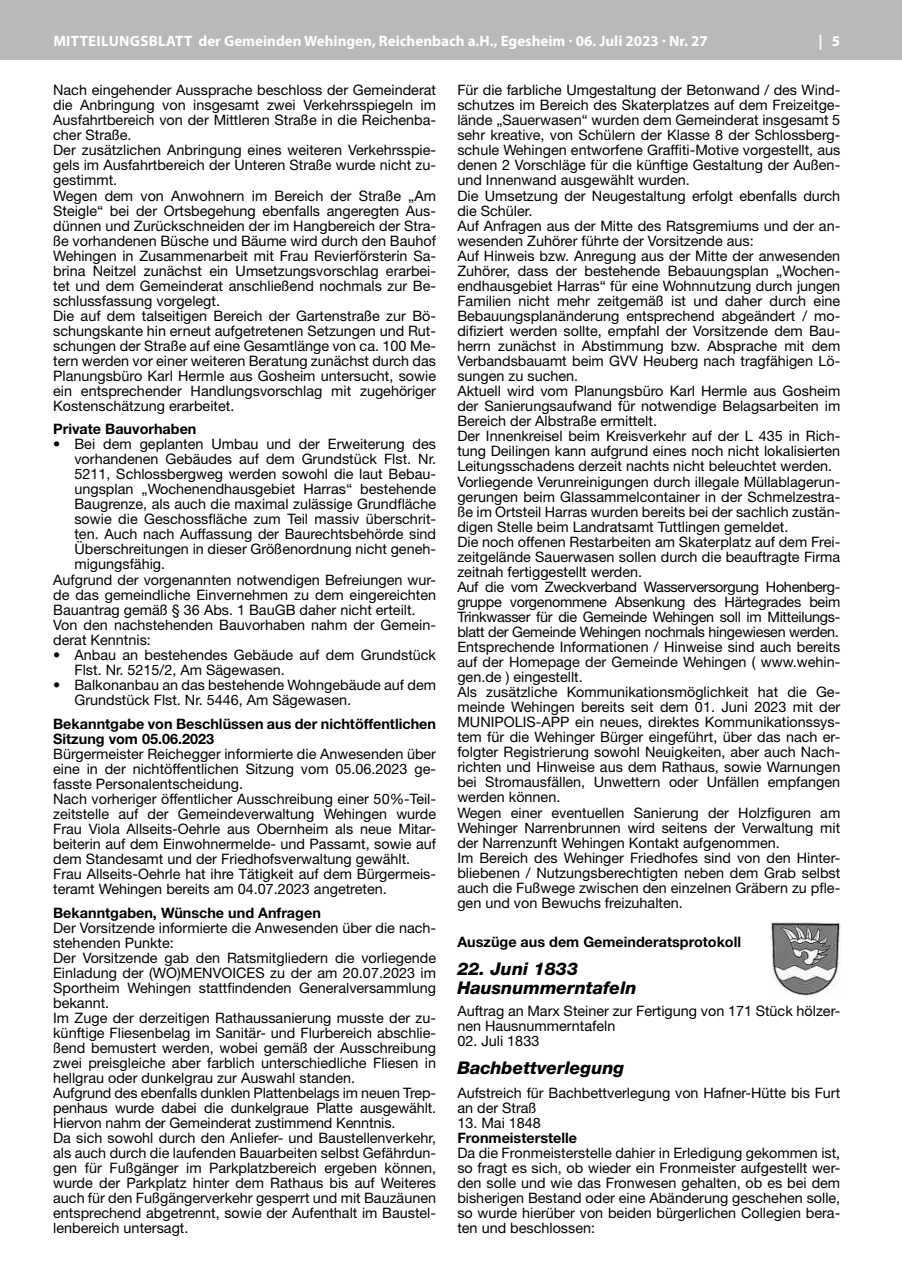
<style>
.page{position:relative;width:902px;height:1280px;background:#fff}
.page>*{position:absolute;margin:0;border:0;box-sizing:border-box;transform-origin:0 0}
.t1{font:italic 800 17.55px/19.4px "Helvetica Neue LT Pro";color:#000}
.t2{font:700 15px "Myriad Pro";color:#fff}
.t3{font:14.4px/15px "Helvetica Neue LT Pro";color:#000}
.t4{font:700 14.4px/15px "Helvetica Neue LT Pro";color:#000}
</style>
<div class="page">
<div style="left:0;top:0;width:901px;height:60px;background:#b9b9ba"></div>
<img style="left:770px;top:922px;width:70px;height:74px">
<p class="t2" style="left:53px;top:31px;width:656px">MITTEILUNGSBLATT der Gemeinden Wehingen, Reichenbach a.H., Egesheim · 06. Juli 2023 · Nr. 27</p>
<p class="t2" style="left:818px;top:31px;width:23px">| 5</p>
<p class="t3" style="left:53px;top:82px;width:384px">Nach eingehender Aussprache beschloss der Gemeinderat die Anbringung von insgesamt zwei Verkehrsspiegeln im Ausfahrtbereich von der Mittleren Straße in die Reichenba&shy;cher Straße.<br>Der zusätzlichen Anbringung eines weiteren Verkehrsspie&shy;gels im Ausfahrtbereich der Unteren Straße wurde nicht zu&shy;gestimmt.<br>Wegen dem von Anwohnern im Bereich der Straße „Am Steigle“ bei der Ortsbegehung ebenfalls angeregten Aus&shy;dünnen und Zurückschneiden der im Hangbereich der Stra&shy;ße vorhandenen Büsche und Bäume wird durch den Bauhof Wehingen in Zusammenarbeit mit Frau Revierförsterin Sa&shy;brina Neitzel zunächst ein Umsetzungsvorschlag erarbei&shy;tet und dem Gemeinderat anschließend nochmals zur Be&shy;schlussfassung vorgelegt.<br>Die auf dem talseitigen Bereich der Gartenstraße zur Bö&shy;schungskante hin erneut aufgetretenen Setzungen und Rut&shy;schungen der Straße auf eine Gesamtlänge von ca. 100 Me&shy;tern werden vor einer weiteren Beratung zunächst durch das Planungsbüro Karl Hermle aus Gosheim untersucht, sowie ein entsprechender Handlungsvorschlag mit zugehöriger Kostenschätzung erarbeitet.</p>
<p class="t4" style="left:53px;top:421px;width:145px">Private Bauvorhaben</p>
<p class="t3" style="left:53px;top:436px;width:384px">• Bei dem geplanten Umbau und der Erweiterung des</p>
<p class="t3" style="left:74px;top:451px;width:363px">vorhandenen Gebäudes auf dem Grundstück Flst. Nr.</p>
<p class="t3" style="left:74px;top:466px;width:363px">5211, Schlossbergweg werden sowohl die laut Bebau-</p>
<p class="t3" style="left:74px;top:481px;width:363px">ungsplan „Wochenendhausgebiet Harras“ bestehende</p>
<p class="t3" style="left:74px;top:496px;width:363px">Baugrenze, als auch die maximal zulässige Grundfläche</p>
<p class="t3" style="left:74px;top:511px;width:363px">sowie die Geschossfläche zum Teil massiv überschrit-</p>
<p class="t3" style="left:74px;top:526px;width:363px">ten. Auch nach Auffassung der Baurechtsbehörde sind</p>
<p class="t3" style="left:74px;top:541px;width:363px">Überschreitungen in dieser Größenordnung nicht geneh-</p>
<p class="t3" style="left:74px;top:556px;width:92px">migungsfähig.</p>
<p class="t3" style="left:53px;top:572px;width:384px">Aufgrund der vorgenannten notwendigen Befreiungen wur-</p>
<p class="t3" style="left:53px;top:587px;width:384px">de das gemeindliche Einvernehmen zu dem eingereichten</p>
<p class="t3" style="left:53px;top:602px;width:364px">Bauantrag gemäß § 36 Abs. 1 BauGB daher nicht erteilt.</p>
<p class="t3" style="left:53px;top:617px;width:384px">Von den nachstehenden Bauvorhaben nahm der Gemein-</p>
<p class="t3" style="left:53px;top:632px;width:99px">derat Kenntnis:</p>
<p class="t3" style="left:74px;top:647px;width:363px;text-indent:-21px">• Anbau an bestehendes Gebäude auf dem Grundstück<br>Flst. Nr. 5215/2, Am Sägewasen.</p>
<p class="t3" style="left:74px;top:677px;width:363px;text-indent:-21px">• Balkonanbau an das bestehende Wohngebäude auf dem<br>Grundstück Flst. Nr. 5446, Am Sägewasen.</p>
<p class="t4" style="left:53px;top:716px;width:384px">Bekanntgabe von Beschlüssen aus der nichtöffentlichen<br>Sitzung vom 05.06.2023</p>
<p class="t3" style="left:53px;top:746px;width:384px">Bürgermeister Reichegger informierte die Anwesenden über eine in der nichtöffentlichen Sitzung vom 05.06.2023 ge&shy;fasste Personalentscheidung.<br>Nach vorheriger öffentlicher Ausschreibung einer 50%-Teil&shy;zeitstelle auf der Gemeindeverwaltung Wehingen wurde Frau Viola Allseits-Oehrle aus Obernheim als neue Mitar&shy;beiterin auf dem Einwohnermelde- und Passamt, sowie auf dem Standesamt und der Friedhofsverwaltung gewählt.<br>Frau Allseits-Oehrle hat ihre Tätigkeit auf dem Bürgermeis&shy;teramt Wehingen bereits am 04.07.2023 angetreten.</p>
<p class="t4" style="left:53px;top:905px;width:269px">Bekanntgaben, Wünsche und Anfragen</p>
<p class="t3" style="left:53px;top:920px;width:384px">Der Vorsitzende informierte die Anwesenden über die nach&shy;stehenden Punkte:<br>Der Vorsitzende gab den Ratsmitgliedern die vorliegende Einladung der (WO)MENVOICES zu der am 20.07.2023 im Sportheim Wehingen stattfindenden Generalversammlung bekannt.<br>Im Zuge der derzeitigen Rathaussanierung musste der zu&shy;künftige Fliesenbelag im Sanitär- und Flurbereich abschlie&shy;ßend bemustert werden, wobei gemäß der Ausschreibung zwei preisgleiche aber farblich unterschiedliche Fliesen in hellgrau oder dunkelgrau zur Auswahl standen.<br>Aufgrund des ebenfalls dunklen Plattenbelags im neuen Trep&shy;penhaus wurde dabei die dunkelgraue Platte ausgewählt.<br>Hiervon nahm der Gemeinderat zustimmend Kenntnis.<br>Da sich sowohl durch den Anliefer- und Baustellenverkehr, als auch durch die laufenden Bauarbeiten selbst Gefährdun&shy;gen für Fußgänger im Parkplatzbereich ergeben können, wurde der Parkplatz hinter dem Rathaus bis auf Weiteres auch für den Fußgängerverkehr gesperrt und mit Bauzäunen entsprechend abgetrennt, sowie der Aufenthalt im Baustel&shy;lenbereich untersagt.</p>
<p class="t3" style="left:457px;top:82px;width:384px">Für die farbliche Umgestaltung der Betonwand / des Wind&shy;schutzes im Bereich des Skaterplatzes auf dem Freizeitge&shy;lände „Sauerwasen“ wurden dem Gemeinderat insgesamt 5 sehr kreative, von Schülern der Klasse 8 der Schlossberg&shy;schule Wehingen entworfene Graffiti-Motive vorgestellt, aus denen 2 Vorschläge für die künftige Gestaltung der Außen&shy;und Innenwand ausgewählt wurden.<br>Die Umsetzung der Neugestaltung erfolgt ebenfalls durch die Schüler.<br>Auf Anfragen aus der Mitte des Ratsgremiums und der an&shy;wesenden Zuhörer führte der Vorsitzende aus:<br>Auf Hinweis bzw. Anregung aus der Mitte der anwesenden Zuhörer, dass der bestehende Bebauungsplan „Wochen&shy;endhausgebiet Harras“ für eine Wohnnutzung durch jungen Familien nicht mehr zeitgemäß ist und daher durch eine Bebauungsplanänderung entsprechend abgeändert / mo&shy;difiziert werden sollte, empfahl der Vorsitzende dem Bau&shy;herrn zunächst in Abstimmung bzw. Absprache mit dem Verbandsbauamt beim GVV Heuberg nach tragfähigen Lö&shy;sungen zu suchen.<br>Aktuell wird vom Planungsbüro Karl Hermle aus Gosheim der Sanierungsaufwand für notwendige Belagsarbeiten im Bereich der Albstraße ermittelt.<br>Der Innenkreisel beim Kreisverkehr auf der L 435 in Rich&shy;tung Deilingen kann aufgrund eines noch nicht lokalisierten Leitungsschadens derzeit nachts nicht beleuchtet werden.<br>Vorliegende Verunreinigungen durch illegale Müllablagerun&shy;gerungen beim Glassammelcontainer in der Schmelzestra&shy;ße im Ortsteil Harras wurden bereits bei der sachlich zustän&shy;digen Stelle beim Landratsamt Tuttlingen gemeldet.<br>Die noch offenen Restarbeiten am Skaterplatz auf dem Frei&shy;zeitgelände Sauerwasen sollen durch die beauftragte Firma zeitnah fertiggestellt werden.<br>Auf die vom Zweckverband Wasserversorgung Hohenberg&shy;gruppe vorgenommene Absenkung des Härtegrades beim Trinkwasser für die Gemeinde Wehingen soll im Mitteilungs&shy;blatt der Gemeinde Wehingen nochmals hingewiesen werden.<br>Entsprechende Informationen / Hinweise sind auch bereits auf der Homepage der Gemeinde Wehingen ( www.wehin&shy;gen.de ) eingestellt.<br>Als zusätzliche Kommunikationsmöglichkeit hat die Ge&shy;meinde Wehingen bereits seit dem 01. Juni 2023 mit der MUNIPOLIS-APP ein neues, direktes Kommunikationssys&shy;tem für die Wehinger Bürger eingeführt, über das nach er&shy;folgter Registrierung sowohl Neuigkeiten, aber auch Nach&shy;richten und Hinweise aus dem Rathaus, sowie Warnungen bei Stromausfällen, Unwettern oder Unfällen empfangen werden können.<br>Wegen einer eventuellen Sanierung der Holzfiguren am Wehinger Narrenbrunnen wird seitens der Verwaltung mit der Narrenzunft Wehingen Kontakt aufgenommen.<br>Im Bereich des Wehinger Friedhofes sind von den Hinter&shy;bliebenen / Nutzungsberechtigten neben dem Grab selbst auch die Fußwege zwischen den einzelnen Gräbern zu pfle&shy;gen und von Bewuchs freizuhalten.</p>
<p class="t4" style="left:457px;top:934px;width:285px">Auszüge aus dem Gemeinderatsprotokoll</p>
<p class="t1" style="left:457px;top:959px;width:181px">22. Juni 1833<br>Hausnummerntafeln</p>
<p class="t3" style="left:457px;top:1003px;width:384px">Auftrag an Marx Steiner zur Fertigung von 171 Stück hölzer&shy;nen Hausnummerntafeln</p>
<p class="t3" style="left:457px;top:1033px;width:83px">02. Juli 1833</p>
<p class="t1" style="left:457px;top:1058px;width:168px">Bachbettverlegung</p>
<p class="t3" style="left:457px;top:1084px;width:384px">Aufstreich für Bachbettverlegung von Hafner-Hütte bis Furt an der Straß</p>
<p class="t3" style="left:457px;top:1115px;width:85px">13. Mai 1848</p>
<p class="t4" style="left:457px;top:1130px;width:121px">Fronmeisterstelle</p>
<p class="t3" style="left:457px;top:1145px;width:384px;text-align:justify">Da die Fronmeisterstelle dahier in Erledigung gekommen ist, so fragt es sich, ob wieder ein Fronmeister aufgestellt wer&shy;den solle und wie das Fronwesen gehalten, ob es bei dem bisherigen Bestand oder eine Abänderung geschehen solle, so wurde hierüber von beiden bürgerlichen Collegien bera&shy;ten und beschlossen:</p>
</div>
